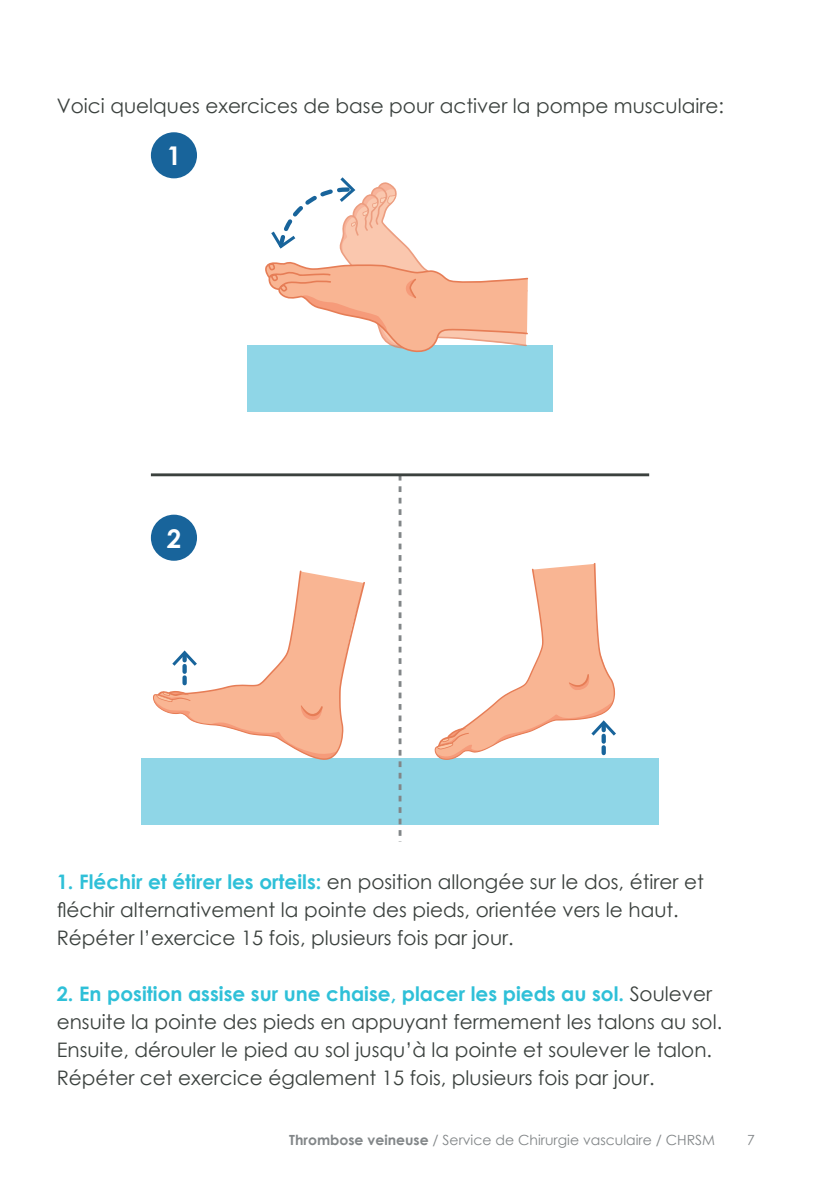
<style>
.page{position:relative;width:840px;height:1191px;background:#fff}
.page>*{position:absolute;margin:0;border:0;box-sizing:border-box;transform-origin:0 0}
.t1{font:700 25.8px "Century Gothic";color:#fff}
.Légendes_et_pieds_de_page{font:20px/28px "Century Gothic";color:#3b413e}
.Txt_courant{font:20px "Century Gothic";color:#3b413e}
.t2{font:14px "Century Gothic";color:#828688}
.s1{font-weight:700;color:#2fc0d8}
.s2{font-weight:700}
</style>
<div class="page">
<div style="left:247px;top:345px;width:305px;height:67px;background:#8fd6e7"></div>
<svg style="left:265px;top:177px;width:263px;height:176px"></svg>
<div style="left:141px;top:758px;width:517px;height:67px;background:#8fd6e7"></div>
<svg style="left:434px;top:563px;width:181px;height:197px"></svg>
<svg style="left:153px;top:570px;width:212px;height:190px"></svg>
<svg style="left:398px;top:476px;width:3px;height:360px"></svg>
<hr style="left:151px;top:473px;width:497px;height:3px;background:#3b413e">
<div style="left:151px;top:132px;width:46px;height:46px;background:#18649b;border-radius:50%"></div>
<div style="left:151px;top:514px;width:46px;height:47px;background:#18649b;border-radius:50%"></div>
<p class="Txt_courant" style="left:57px;top:92px;width:668px">Voici quelques exercices de base pour activer la pompe musculaire:</p>
<p class="t1" style="left:167px;top:136px;width:16px">1</p>
<p class="t1" style="left:167px;top:519px;width:16px">2</p>
<p class="Légendes_et_pieds_de_page" style="left:57px;top:867px;width:648px"><span class="s1">1. Fléchir et étirer les orteils:</span> en position allongée sur le dos, étirer et fléchir alternativement la pointe des pieds, orientée vers le haut.</p>
<p class="Légendes_et_pieds_de_page" style="left:57px;top:923px;width:458px">Répéter l’exercice 15 fois, plusieurs fois par jour.</p>
<p class="Légendes_et_pieds_de_page" style="left:57px;top:979px;width:666px"><span class="s1">2. En position assise sur une chaise, placer les pieds au sol.</span> Soulever ensuite la pointe des pieds en appuyant fermement les talons au sol.<br>Ensuite, dérouler le pied au sol jusqu’à la pointe et soulever le talon.</p>
<p class="Légendes_et_pieds_de_page" style="left:57px;top:1063px;width:599px">Répéter cet exercice également 15 fois, plusieurs fois par jour.</p>
<p class="t2" style="left:289px;top:1130px;width:427px"><span class="s2">Thrombose veineuse</span> / Service de Chirurgie vasculaire / CHRSM</p>
<p class="t2" style="left:746px;top:1130px;width:9px">7</p>
</div>
